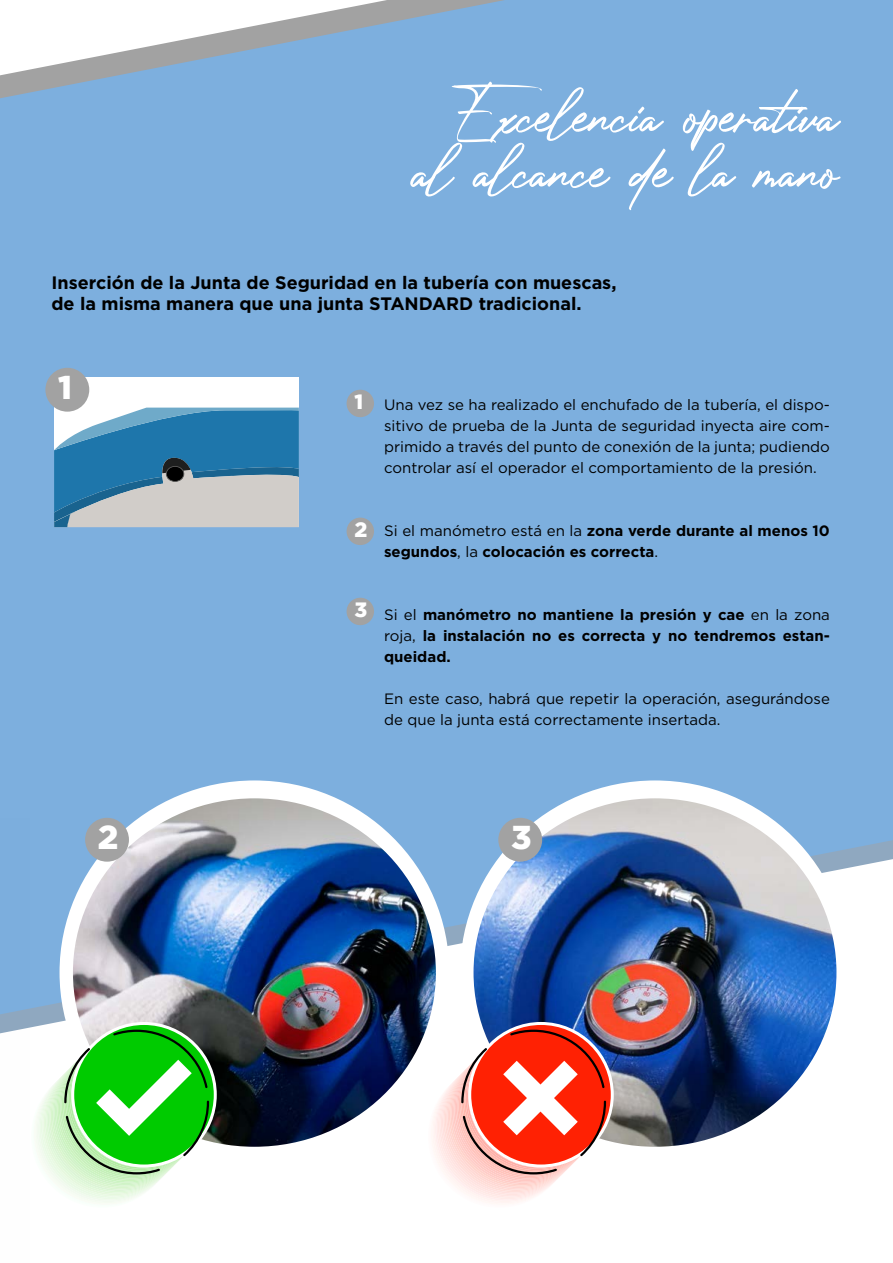
<style>
.page{position:relative;width:893px;height:1263px;background:#7dafde}
.page>*{position:absolute;margin:0;border:0;box-sizing:border-box;transform-origin:0 0}
.t1{font:72px/55.5px "Photograph Signature";color:#fff;text-align:center}
.t2{font:900 33px "Gotham";color:#fff}
.t3{font:900 20.7px "Gotham";color:#fff}
.t4{font:700 18px/21px "Gotham";color:#000}
.t5{font:15px/21px "Gotham";color:#000;text-align:justify}
.t6{font:700 15px/21px "Gotham";color:#000}
.s1{font-weight:400}
</style>
<div class="page">
<svg style="left:30px;top:859px;width:863px;height:404px;background:#f3f7fb"></svg>
<svg style="left:0;top:0;width:504px;height:98px"></svg>
<svg style="left:0;top:0;width:387px;height:75px"></svg>
<img style="left:0;top:1008px;width:30px;height:255px">
<div style="left:60px;top:780px;width:389px;height:384px;background:#fff;border-radius:50%"></div>
<div style="left:460px;top:780px;width:390px;height:384px;background:#fff;border-radius:50%"></div>
<img style="left:73px;top:798px;width:363px;height:349px">
<img style="left:473px;top:798px;width:363px;height:349px">
<div style="left:54px;top:377px;width:245px;height:150px;background:#fff"></div>
<svg style="left:54px;top:408px;width:245px;height:119px;background:#6b9bb7"></svg>
<div style="left:45px;top:368px;width:44px;height:44px;background:#a2a2a2;border-radius:50%"></div>
<div style="left:347px;top:390px;width:27px;height:27px;background:#a2a2a2;border-radius:50%"></div>
<div style="left:347px;top:518px;width:27px;height:27px;background:#a2a2a2;border-radius:50%"></div>
<div style="left:347px;top:598px;width:27px;height:27px;background:#a2a2a2;border-radius:50%"></div>
<div style="left:85px;top:818px;width:44px;height:44px;background:#a2a2a2;border-radius:50%"></div>
<div style="left:498px;top:818px;width:44px;height:44px;background:#a2a2a2;border-radius:50%"></div>
<svg style="left:30px;top:1022px;width:187px;height:187px;background:#8bdb8a"></svg>
<svg style="left:427px;top:1022px;width:187px;height:187px;background:#ef9b93"></svg>
<h1 class="t1" style="left:414px;top:85px;width:426px">Excelencia operativa al alcance de la mano</h1>
<p class="t4" style="left:52px;top:272px;width:566px">Inserción de la Junta de Seguridad en la tubería con muescas, de la misma manera que una junta STANDARD tradicional.</p>
<h2 class="t2" style="left:58px;top:368px;width:15px">1</h2>
<h3 class="t3" style="left:355px;top:390px;width:10px">1</h3>
<p class="t5" style="left:384px;top:394px;width:447px">Una vez se ha realizado el enchufado de la tubería, el dispo&shy;sitivo de prueba de la Junta de seguridad inyecta aire com&shy;primido a través del punto de conexión de la junta; pudiendo controlar así el operador el comportamiento de la presión.</p>
<h3 class="t3" style="left:355px;top:517px;width:14px">2</h3>
<h3 class="t3" style="left:355px;top:598px;width:14px">3</h3>
<p class="t6" style="left:384px;top:520px;width:447px"><span class="s1">Si el manómetro está en la</span> zona verde durante al menos 10 segundos<span class="s1">, la</span> colocación es correcta<span class="s1">.</span></p>
<p class="t6" style="left:384px;top:604px;width:447px;text-align:justify"><span class="s1">Si el</span> manómetro no mantiene la presión y cae <span class="s1">en la zona roja,</span> la instalación no es correcta y no tendremos estan&shy;queidad.</p>
<p class="t5" style="left:384px;top:688px;width:447px">En este caso, habrá que repetir la operación, asegurándose de que la junta está correctamente insertada.</p>
<h2 class="t2" style="left:98px;top:818px;width:22px">2</h2>
<h2 class="t2" style="left:511px;top:818px;width:22px">3</h2>
</div>
